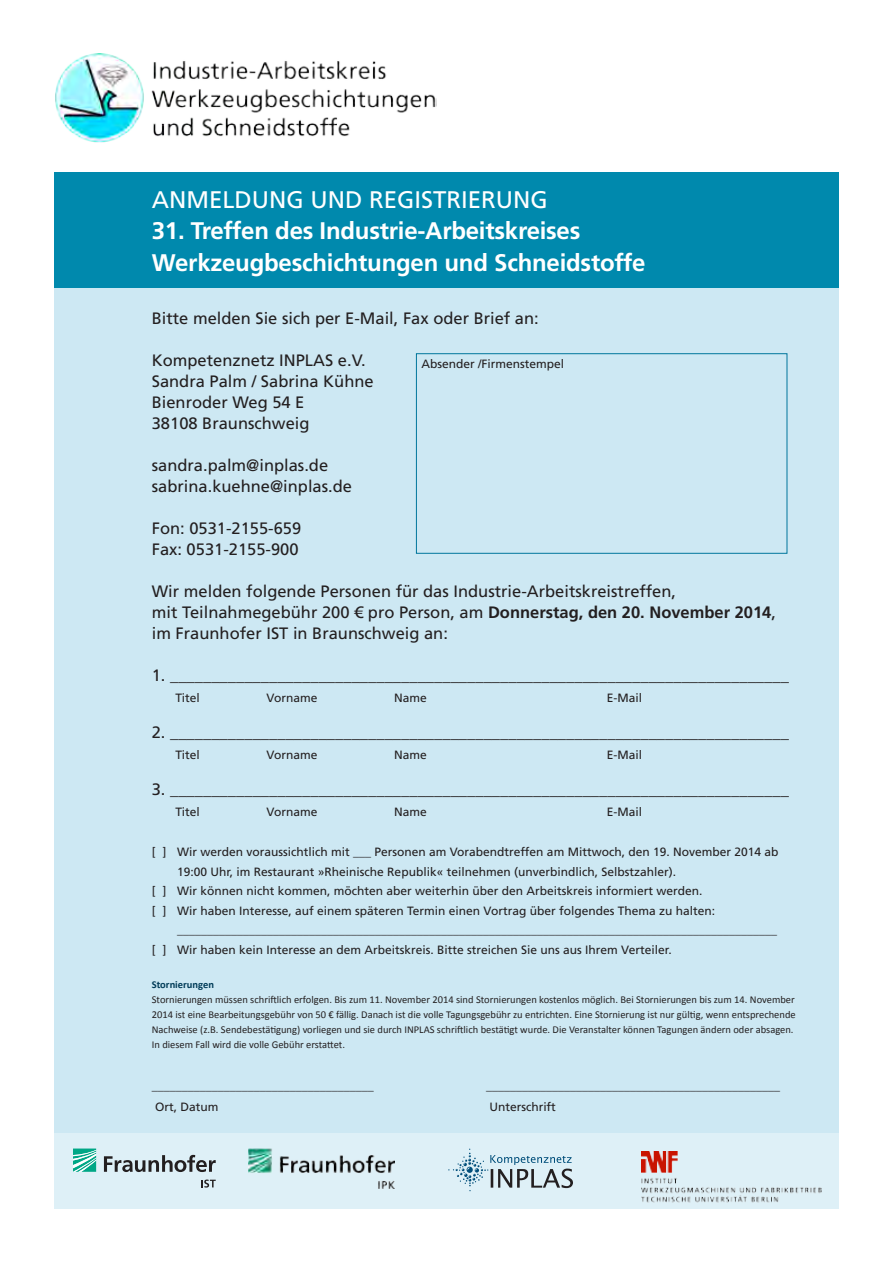
<style>
.page{position:relative;width:893px;height:1263px;background:#fff}
.page>*{position:absolute;margin:0;border:0;box-sizing:border-box;transform-origin:0 0}
.Subheadline_Sans_bol{font:700 24px "Frutiger LT Com";letter-spacing:-.01em;color:#fff}
.Subheadline_Sans_bol-2{font:24px "Frutiger LT Com";color:#fff}
.t1{font:16.5px "Frutiger LT Com";color:#231f20}
.t2{font:12px/19.5px "Frutiger LT Com";color:#231f20}
.t3{font:12px "Frutiger LT Com";color:#231f20}
.t4{font:10.5px/15px "Calibri";color:#231f20;text-align:justify}
.t5{font:700 10.5px "Calibri";color:#003b57}
.s1{font-weight:700}
</style>
<div class="page">
<div style="left:54px;top:218px;width:785px;height:991px;background:#cde8f3"></div>
<img style="left:55px;top:53px;width:382px;height:90px">
<div style="left:54px;top:172px;width:785px;height:116px;background:#0089ad"></div>
<div style="left:54px;top:1133px;width:785px;height:76px;background:#def0f7"></div>
<img style="left:248px;top:1148px;width:146px;height:40px">
<img style="left:641px;top:1151px;width:37px;height:22px">
<img style="left:641px;top:1178px;width:181px;height:25px">
<svg style="left:448px;top:1148px;width:125px;height:43px"></svg>
<svg style="left:73px;top:1148px;width:23px;height:24px"></svg>
<svg style="left:104px;top:1155px;width:112px;height:17px"></svg>
<svg style="left:201px;top:1179px;width:15px;height:8px"></svg>
<div style="left:416px;top:353px;width:371px;height:201px;border:1px solid #00769c"></div>
<p class="Subheadline_Sans_bol-2" style="left:152px;top:186px;width:397px">ANMELDUNG UND REGISTRIERUNG</p>
<p class="Subheadline_Sans_bol" style="left:152px;top:217px;width:430px">31. Treffen des Industrie-Arbeitskreises</p>
<p class="Subheadline_Sans_bol" style="left:152px;top:249px;width:495px">Werkzeugbeschichtungen und Schneidstoffe</p>
<p class="t1" style="left:152px;top:308px;width:388px">Bitte melden Sie sich per E-Mail, Fax oder Brief an:</p>
<p class="t1" style="left:152px;top:350px;width:215px">Kompetenznetz INPLAS e.V.</p>
<p class="t1" style="left:152px;top:371px;width:223px">Sandra Palm / Sabrina Kühne</p>
<p class="t1" style="left:152px;top:392px;width:154px">Bienroder Weg 54 E</p>
<p class="t1" style="left:152px;top:413px;width:159px">38108 Braunschweig</p>
<p class="t1" style="left:152px;top:455px;width:178px">sandra.palm@inplas.de</p>
<p class="t1" style="left:152px;top:476px;width:202px">sabrina.kuehne@inplas.de</p>
<p class="t1" style="left:152px;top:518px;width:151px">Fon: 0531-2155-659</p>
<p class="t1" style="left:152px;top:539px;width:148px">Fax: 0531-2155-900</p>
<p class="t1" style="left:152px;top:581px;width:526px">Wir melden folgende Personen für das Industrie-Arbeitskreistreffen,</p>
<p class="t1" style="left:152px;top:602px;width:626px">mit Teilnahmegebühr 200 € pro Person, am <span class="s1">Donnerstag, den 20. November 2014</span>,</p>
<p class="t1" style="left:152px;top:623px;width:298px">im Fraunhofer IST in Braunschweig an:</p>
<p class="t1" style="left:152px;top:665px;width:639px">1. ___________________________________________________________________________</p>
<p class="t2" style="left:175px;top:688px;width:26px">Titel</p>
<p class="t2" style="left:267px;top:688px;width:52px">Vorname</p>
<p class="t2" style="left:394px;top:688px;width:34px">Name</p>
<p class="t2" style="left:607px;top:688px;width:37px">E-Mail</p>
<p class="t1" style="left:152px;top:722px;width:639px">2. ___________________________________________________________________________</p>
<p class="t2" style="left:175px;top:745px;width:26px">Titel</p>
<p class="t2" style="left:267px;top:745px;width:52px">Vorname</p>
<p class="t2" style="left:394px;top:745px;width:34px">Name</p>
<p class="t2" style="left:607px;top:745px;width:37px">E-Mail</p>
<p class="t1" style="left:152px;top:779px;width:639px">3. ___________________________________________________________________________</p>
<p class="t2" style="left:175px;top:802px;width:26px">Titel</p>
<p class="t2" style="left:267px;top:802px;width:52px">Vorname</p>
<p class="t2" style="left:394px;top:802px;width:34px">Name</p>
<p class="t2" style="left:607px;top:802px;width:37px">E-Mail</p>
<p class="t2" style="left:177px;top:842px;width:603px;text-indent:-25px">[ ] Wir werden voraussichtlich mit ___ Personen am Vorabendtreffen am Mittwoch, den 19. November 2014 ab<br>19:00 Uhr, im Restaurant »Rheinische Republik« teilnehmen (unverbindlich, Selbstzahler).</p>
<p class="t2" style="left:152px;top:881px;width:552px">[ ] Wir können nicht kommen, möchten aber weiterhin über den Arbeitskreis informiert werden.</p>
<p class="t2" style="left:152px;top:901px;width:565px">[ ] Wir haben Interesse, auf einem späteren Termin einen Vortrag über folgendes Thema zu halten:</p>
<p class="t2" style="left:177px;top:920px;width:601px">____________________________________________________________________________________________________</p>
<p class="t2" style="left:152px;top:940px;width:521px">[ ] Wir haben kein Interesse an dem Arbeitskreis. Bitte streichen Sie uns aus Ihrem Verteiler.</p>
<p class="t5" style="left:152px;top:978px;width:64px">Stornierungen</p>
<p class="t4" style="left:152px;top:992px;width:645px">Stornierungen müssen schriftlich erfolgen. Bis zum 11. November 2014 sind Stornierungen kostenlos möglich. Bei Stornierungen bis zum 14. November 2014 ist eine Bearbeitungsgebühr von 50 € fällig. Danach ist die volle Tagungsgebühr zu entrichten. Eine Stornierung ist nur gültig, wenn entsprechende Nachweise (z.B. Sendebestätigung) vorliegen und sie durch INPLAS schriftlich bestätigt wurde. Die Veranstalter können Tagungen ändern oder absagen.</p>
<p class="t4" style="left:152px;top:1037px;width:195px">In diesem Fall wird die volle Gebühr erstattet.</p>
<p class="t2" style="left:421px;top:354px;width:144px">Absender /Firmenstempel</p>
<p class="t3" style="left:152px;top:1079px;width:223px">_____________________________________</p>
<p class="t3" style="left:486px;top:1079px;width:295px">_________________________________________________</p>
<p class="t2" style="left:155px;top:1097px;width:65px">Ort, Datum</p>
<p class="t2" style="left:489px;top:1097px;width:68px">Unterschrift</p>
</div>
